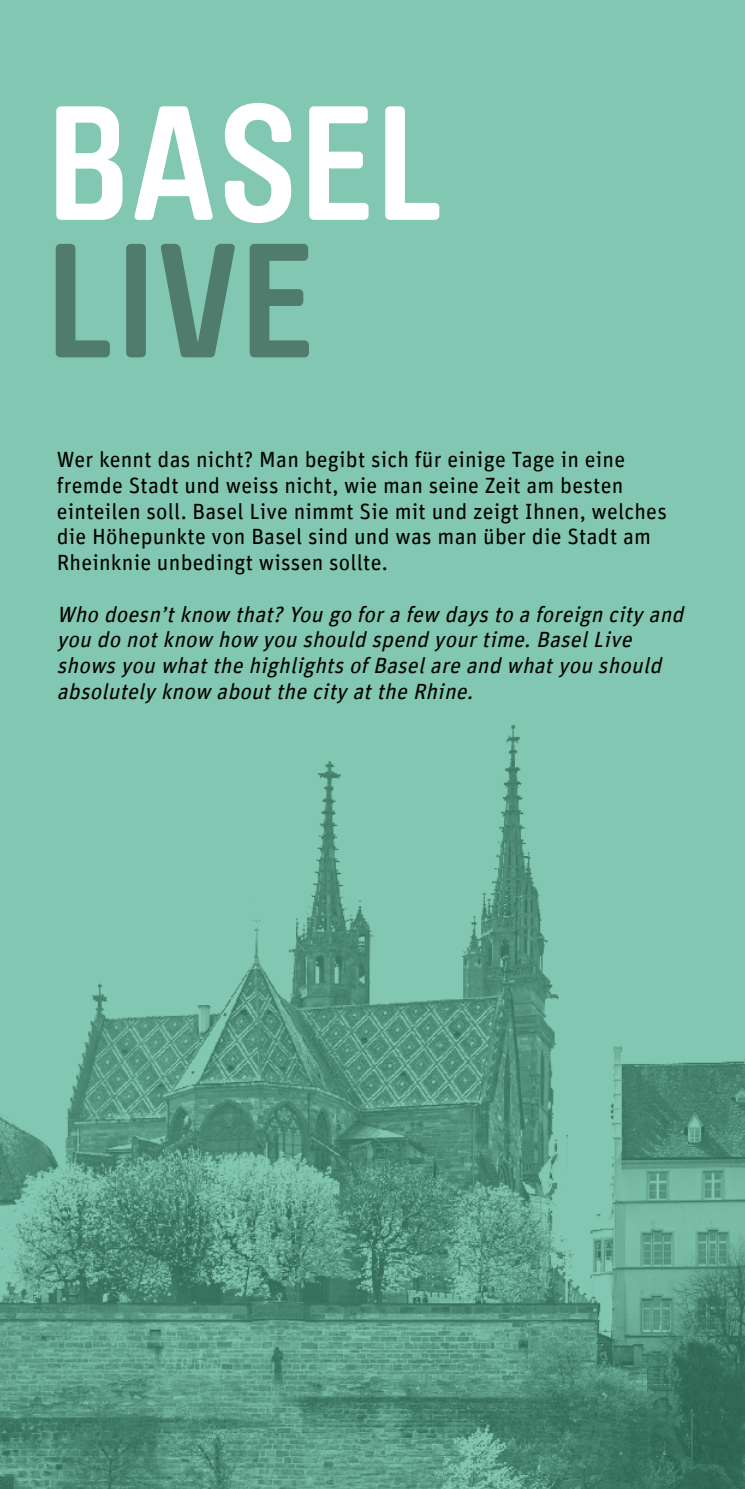
<style>
.page{position:relative;width:745px;height:1489px;background:#fff}
.page>*{position:absolute;margin:0;border:0;box-sizing:border-box;transform-origin:0 0}
.t1{font:700 160px "Brauer Neue";letter-spacing:.02em;color:#fff}
.t2{font:700 160px "Brauer Neue";color:#507c6e}
.t3{font:22px/25.8px "Unit";letter-spacing:.01em;color:#000}
.t4{font:italic 22px/25.8px "Unit";color:#000}
</style>
<div class="page">
<div style="left:0;top:0;width:744px;height:1488px;background:#82c7b1"></div>
<img style="left:0;top:725px;width:744px;height:763px">
<h1 class="t1" style="left:47px;top:72px;width:397px">BASEL</h1>
<h1 class="t2" style="left:47px;top:210px;width:268px">LIVE</h1>
<p class="t3" style="left:57px;top:446px;width:611px">Wer kennt das nicht? Man begibt sich für einige Tage in eine fremde Stadt und weiss nicht, wie man seine Zeit am besten einteilen soll. Basel Live nimmt Sie mit und zeigt Ihnen, welches die Höhepunkte von Basel sind und was man über die Stadt am Rheinknie unbedingt wissen sollte.</p>
<p class="t4" style="left:57px;top:600px;width:633px">Who doesn’tknow that? You go fora few days to a foreign city and you do notknow how you should spend yourtime.BaselLive shows you whatthe highlights ofBaselare and whatyou should absolutely know aboutthe city atthe Rhine.</p>
</div>
